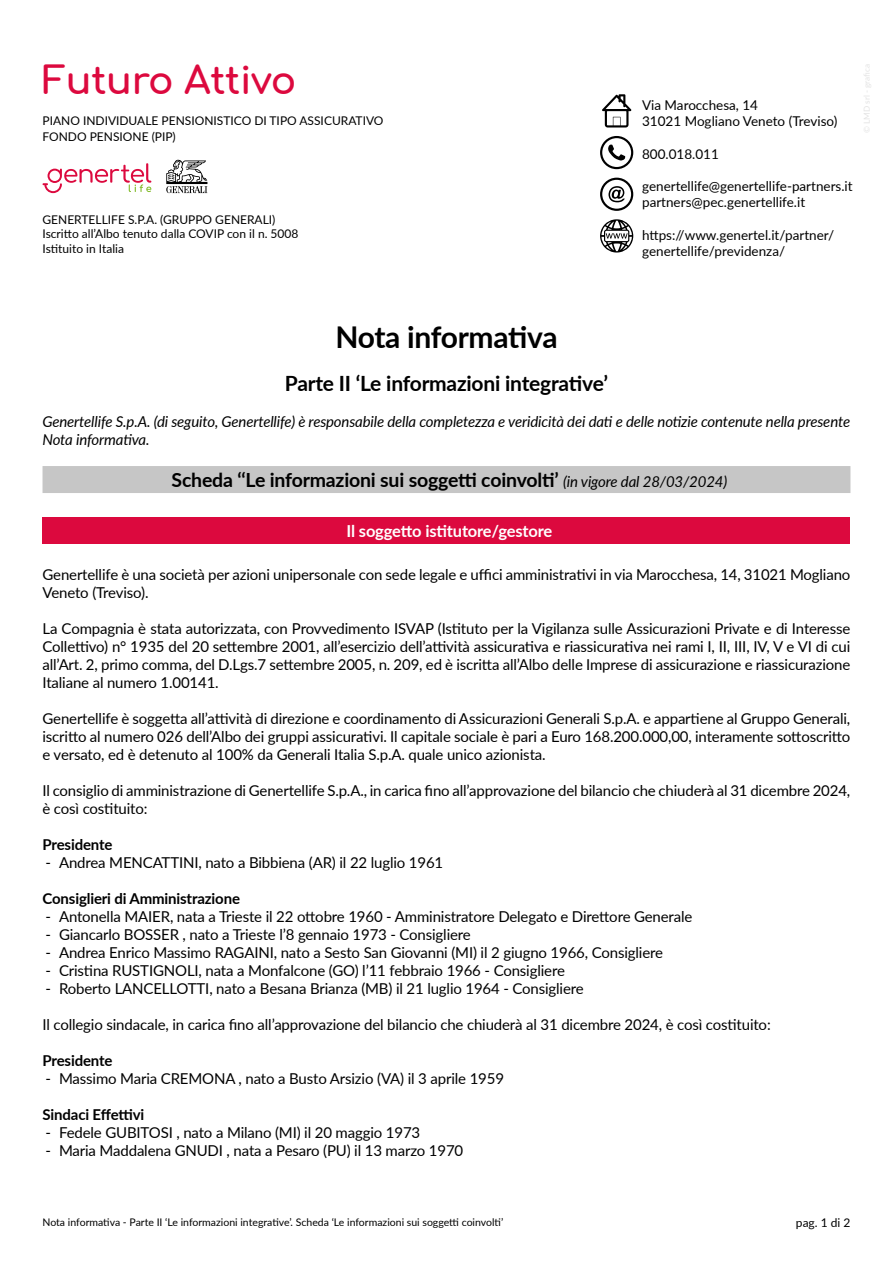
<style>
.page{position:relative;width:893px;height:1263px;background:#fff}
.page>*{position:absolute;margin:0;border:0;box-sizing:border-box;transform-origin:0 0}
.t1{font:700 37.95px "Comfortaa";letter-spacing:-.01em;color:#dc093e}
.t2{font:700 30px "Lato";letter-spacing:-.015em;color:#000}
.t3{font:700 21px "Lato";letter-spacing:-.01em;color:#000}
.t4{font:700 19.5px "Lato";letter-spacing:-.01em;color:#000}
.t5{font:700 16.5px "Lato";letter-spacing:-.01em;color:#fff}
.t6{font:15px/18px "Lato";letter-spacing:-.01em;color:#000}
.t7{font:italic 15px/18px "Lato";letter-spacing:-.01em;color:#000}
.t8{font:700 15px "Lato";letter-spacing:-.01em;color:#000}
.t9{font:13.5px/16.2px "Lato";color:#000}
.t10{font:12px/14.4px "Lato";color:#000}
.t11{font:10.5px "Lato";color:#000}
.s1{font-weight:400;font-style:italic;font-size:15px}
</style>
<div class="page">
<div style="left:43px;top:466px;width:807px;height:27px;background:#c6c6c6"></div>
<div style="left:43px;top:517px;width:807px;height:27px;background:#dc093e"></div>
<svg style="left:43px;top:163px;width:108px;height:30px"></svg>
<svg style="left:166px;top:160px;width:41px;height:33px"></svg>
<svg style="left:600px;top:136px;width:33px;height:33px"></svg>
<svg style="left:600px;top:178px;width:33px;height:33px"></svg>
<svg style="left:602px;top:94px;width:29px;height:33px"></svg>
<svg style="left:600px;top:219px;width:33px;height:34px"></svg>
<h1 class="t1" style="left:43px;top:46px;width:255px">Futuro Attivo</h1>
<p class="t10" style="left:43px;top:112px;width:343px;line-height:16.2px">PIANO INDIVIDUALE PENSIONISTICO DI TIPO ASSICURATIVO<br>FONDO PENSIONE (PIP)</p>
<p class="t10" style="left:43px;top:212px;width:257px">GENERTELLIFE S.P.A. (GRUPPO GENERALI)<br>Iscritto all’Albo tenuto dalla COVIP con il n. 5008<br>Istituito in Italia</p>
<p class="t9" style="left:642px;top:96px;width:197px">Via Marocchesa, 14<br>31021 Mogliano Veneto (Treviso)</p>
<p class="t9" style="left:642px;top:145px;width:78px">800.018.011</p>
<p class="t9" style="left:642px;top:177px;width:212px">genertellife@genertellife-partners.it partners@pec.genertellife.it</p>
<p class="t9" style="left:642px;top:226px;width:194px">https://www.genertel.it/partner/ genertellife/previdenza/</p>
<h2 class="t2" style="left:335px;top:315px;width:224px">Nota informativa</h2>
<h3 class="t3" style="left:285px;top:368px;width:325px">Parte II ‘Le informazioni integrative’</h3>
<p class="t7" style="left:43px;top:412px;width:809px">Genertellife S.p.A. (di seguito, Genertellife) è responsabile della completezza e veridicità dei dati e delle notizie contenute nella presente<br>Nota informativa.</p>
<h3 class="t4" style="left:172px;top:465px;width:557px">Scheda ‘‘Le informazioni sui soggetti coinvolti’ <span class="s1">(in vigore dal 28/03/2024)</span></h3>
<p class="t5" style="left:347px;top:519px;width:207px">Il soggetto istitutore/gestore</p>
<p class="t6" style="left:43px;top:565px;width:809px">Genertellife è una società per azioni unipersonale con sede legale e uffici amministrativi in via Marocchesa, 14, 31021 Mogliano<br>Veneto (Treviso).</p>
<p class="t6" style="left:43px;top:619px;width:809px;text-align:justify">La Compagnia è stata autorizzata, con Provvedimento ISVAP (Istituto per la Vigilanza sulle Assicurazioni Private e di Interesse Collettivo) n° 1935 del 20 settembre 2001, all’esercizio dell’attività assicurativa e riassicurativa nei rami I, II, III, IV, V e VI di cui all’Art. 2, primo comma, del D.Lgs.7 settembre 2005, n. 209, ed è iscritta all’Albo delle Imprese di assicurazione e riassicurazione Italiane al numero 1.00141.</p>
<p class="t6" style="left:43px;top:709px;width:809px;text-align:justify">Genertellife è soggetta all’attività di direzione e coordinamento di Assicurazioni Generali S.p.A. e appartiene al Gruppo Generali, iscritto al numero 026 dell’Albo dei gruppi assicurativi. Il capitale sociale è pari a Euro 168.200.000,00, interamente sottoscritto e versato, ed è detenuto al 100% da Generali Italia S.p.A. quale unico azionista.</p>
<p class="t6" style="left:43px;top:781px;width:809px">Il consiglio di amministrazione di Genertellife S.p.A., in carica fino all’approvazione del bilancio che chiuderà al 31 dicembre 2024, è così costituito:</p>
<p class="t8" style="left:43px;top:833px;width:71px">Presidente</p>
<p class="t6" style="left:46px;top:853px;width:399px">- Andrea MENCATTINI, nato a Bibbiena (AR) il 22 luglio 1961</p>
<p class="t8" style="left:43px;top:887px;width:199px">Consiglieri di Amministrazione</p>
<p class="t6" style="left:46px;top:907px;width:648px">- Antonella MAIER, nata a Trieste il 22 ottobre 1960 - Amministratore Delegato e Direttore Generale</p>
<p class="t6" style="left:46px;top:925px;width:427px">- Giancarlo BOSSER , nato a Trieste l’8 gennaio 1973 - Consigliere</p>
<p class="t6" style="left:46px;top:943px;width:619px">- Andrea Enrico Massimo RAGAINI, nato a Sesto San Giovanni (MI) il 2 giugno 1966, Consigliere</p>
<p class="t6" style="left:46px;top:961px;width:521px">- Cristina RUSTIGNOLI, nata a Monfalcone (GO) l’11 febbraio 1966 - Consigliere</p>
<p class="t6" style="left:46px;top:979px;width:540px">- Roberto LANCELLOTTI, nato a Besana Brianza (MB) il 21 luglio 1964 - Consigliere</p>
<p class="t6" style="left:43px;top:1015px;width:730px">Il collegio sindacale, in carica fino all’approvazione del bilancio che chiuderà al 31 dicembre 2024, è così costituito:</p>
<p class="t8" style="left:43px;top:1049px;width:71px">Presidente</p>
<p class="t6" style="left:46px;top:1069px;width:460px">- Massimo Maria CREMONA , nato a Busto Arsizio (VA) il 3 aprile 1959</p>
<p class="t8" style="left:43px;top:1103px;width:103px">Sindaci Effettivi</p>
<p class="t6" style="left:46px;top:1123px;width:376px">- Fedele GUBITOSI , nato a Milano (MI) il 20 maggio 1973</p>
<p class="t6" style="left:46px;top:1141px;width:419px">- Maria Maddalena GNUDI , nata a Pesaro (PU) il 13 marzo 1970</p>
<p class="t11" style="left:43px;top:1215px;width:462px">Nota informativa - Parte II ‘Le informazioni integrative’. Scheda ‘Le informazioni sui soggetti coinvolti’</p>
<p class="t10" style="left:796px;top:1215px;width:56px">pag. 1 di 2</p>
</div>
